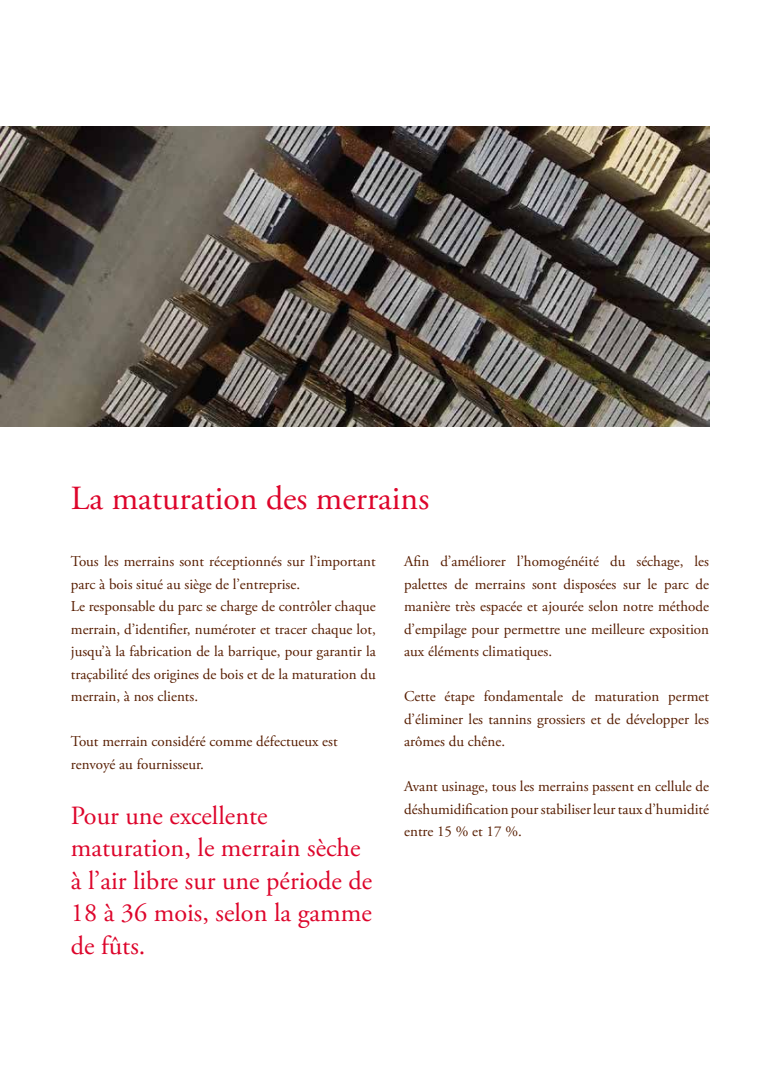
<style>
.page{position:relative;width:780px;height:1081px;background:#fff}
.page>*{position:absolute;margin:0;border:0;box-sizing:border-box;transform-origin:0 0}
.t1{font:33.75px "Adobe Garamond Pro";color:#dd052b}
.t2{font:26.25px/32.5px "Adobe Garamond Pro";color:#dd052b}
.t3{font:15px/22.5px "Adobe Garamond Pro";color:#571d00;text-align:justify}
</style>
<div class="page">
<img style="left:0;top:127px;width:709px;height:300px">
<h1 class="t1" style="left:71px;top:478px;width:360px">La maturation des merrains</h1>
<p class="t3" style="left:71px;top:551px;width:306px;text-align:left">Tous les merrains sont réceptionnés sur l’important parc à bois situé au siège de l’entreprise.<br>Le responsable du parc se charge de contrôler chaque merrain, d’identifier, numéroter et tracer chaque lot, jusqu’à la fabrication de la barrique, pour garantir la traçabilité des origines de bois et de la maturation du merrain, à nos clients.</p>
<p class="t3" style="left:71px;top:731px;width:268px">Tout merrain considéré comme défectueux est renvoyé au fournisseur.</p>
<h2 class="t2" style="left:71px;top:800px;width:303px">Pour une excellente maturation, le merrain sèche à l’air libre sur une période de<br>18 à 36 mois, selon la gamme de fûts.</h2>
<p class="t3" style="left:404px;top:551px;width:306px">Afin d’améliorer l’homogénéité du séchage, les palettes de merrains sont disposées sur le parc de manière très espacée et ajourée selon notre méthode d’empilage pour permettre une meilleure exposition aux éléments climatiques.</p>
<p class="t3" style="left:404px;top:686px;width:306px">Cette étape fondamentale de maturation permet d’éliminer les tannins grossiers et de développer les arômes du chêne.</p>
<p class="t3" style="left:404px;top:776px;width:306px">Avant usinage, tous les merrains passent en cellule de déshumidification pour stabiliser leur taux d’humidité entre 15 % et 17 %.</p>
</div>
